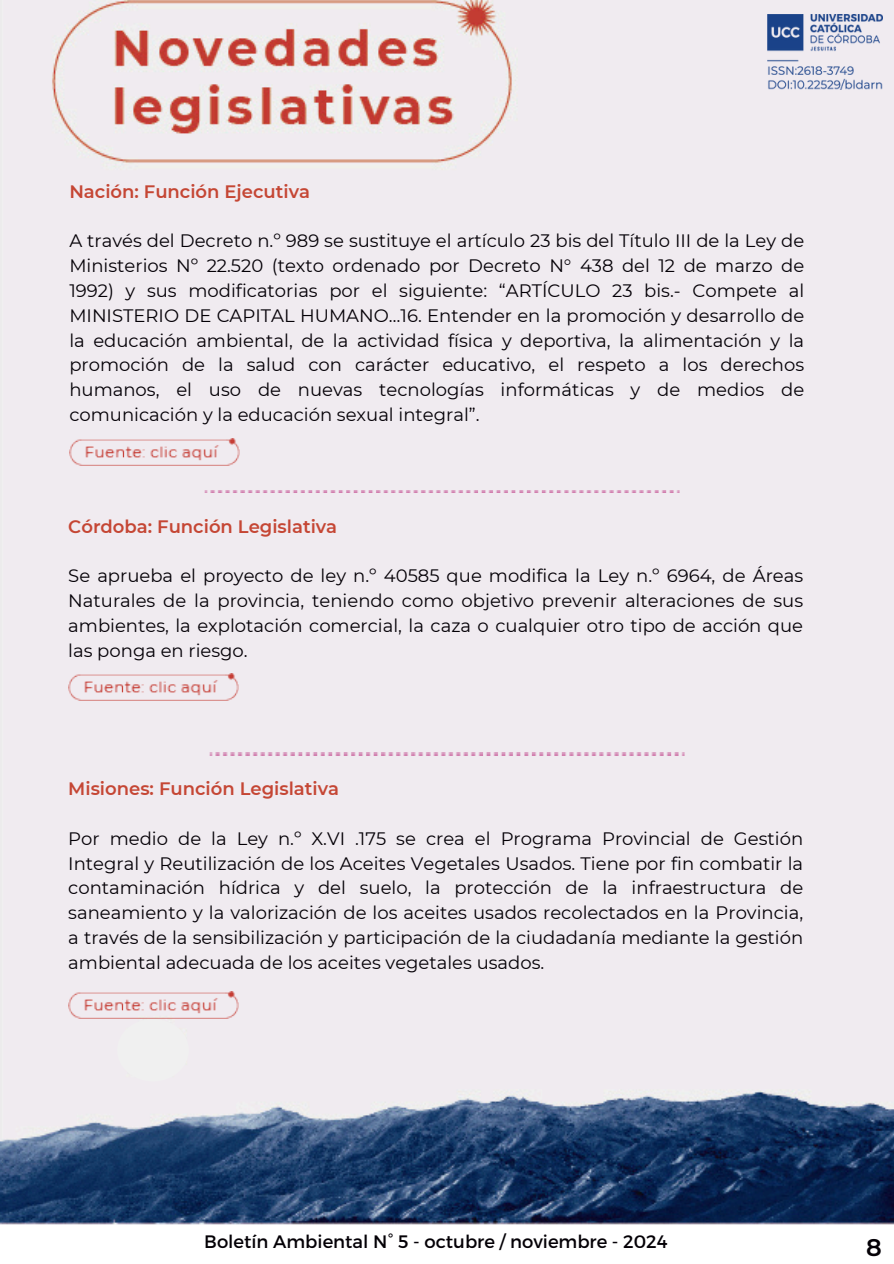
<style>
.page{position:relative;width:894px;height:1264px;background:#fff}
.page>*{position:absolute;margin:0;border:0;box-sizing:border-box;transform-origin:0 0}
.t1{font:600 24px "Montserrat";color:#040006}
.t2{font:18px/24.8px "Montserrat";color:#040006;text-align:justify}
.t3{font:600 18px "Montserrat";color:#c54634}
</style>
<div class="page">
<img style="left:0;top:0;width:893px;height:1225px">
<img style="left:209px;top:753px;width:475px;height:2px">
<img style="left:767px;top:15px;width:115px;height:74px">
<img style="left:204px;top:490px;width:475px;height:2px">
<div style="left:117px;top:1018px;width:72px;height:63px;background:#f0f0f0;border-radius:50%"></div>
<img style="left:69px;top:438px;width:170px;height:27px">
<img style="left:68px;top:674px;width:170px;height:27px">
<img style="left:68px;top:991px;width:170px;height:27px">
<p class="t3" style="left:69px;top:180px;width:242px">Nación: Función Ejecutiva</p>
<p class="t2" style="left:69px;top:229px;width:736px">A través del Decreto n.º 989 se sustituye el artículo 23 bis del Título III de la Ley de Ministerios Nº 22.520 (texto ordenado por Decreto N° 438 del 12 de marzo de 1992) y sus modificatorias por el siguiente: “ARTÍCULO 23 bis.- Compete al MINISTERIO DE CAPITAL HUMANO…16. Entender en la promoción y desarrollo de la educación ambiental, de la actividad física y deportiva, la alimentación y la promoción de la salud con carácter educativo, el respeto a los derechos humanos, el uso de nuevas tecnologías informáticas y de medios de comunicación y la educación sexual integral”.</p>
<p class="t3" style="left:68px;top:515px;width:270px">Córdoba: Función Legislativa</p>
<p class="t2" style="left:68px;top:563px;width:736px">Se aprueba el proyecto de ley n.º 40585 que modifica la Ley n.º 6964, de Áreas Naturales de la provincia, teniendo como objetivo prevenir alteraciones de sus ambientes, la explotación comercial, la caza o cualquier otro tipo de acción que las ponga en riesgo.</p>
<h1 class="t3" style="left:68px;top:777px;width:272px">Misiones: Función Legislativa</h1>
<p class="t2" style="left:68px;top:826px;width:736px">Por medio de la Ley n.º X.VI .175 se crea el Programa Provincial de Gestión Integral y Reutilización de los Aceites Vegetales Usados. Tiene por fin combatir la contaminación hídrica y del suelo, la protección de la infraestructura de saneamiento y la valorización de los aceites usados recolectados en la Provincia, a través de la sensibilización y participación de la ciudadanía mediante la gestión ambiental adecuada de los aceites vegetales usados.</p>
<h1 class="t2" style="left:204px;top:1228px;width:465px">Boletín Ambiental N° 5 - octubre / noviembre - 2024</h1>
<p class="t1" style="left:865px;top:1232px;width:17px">8</p>
</div>
